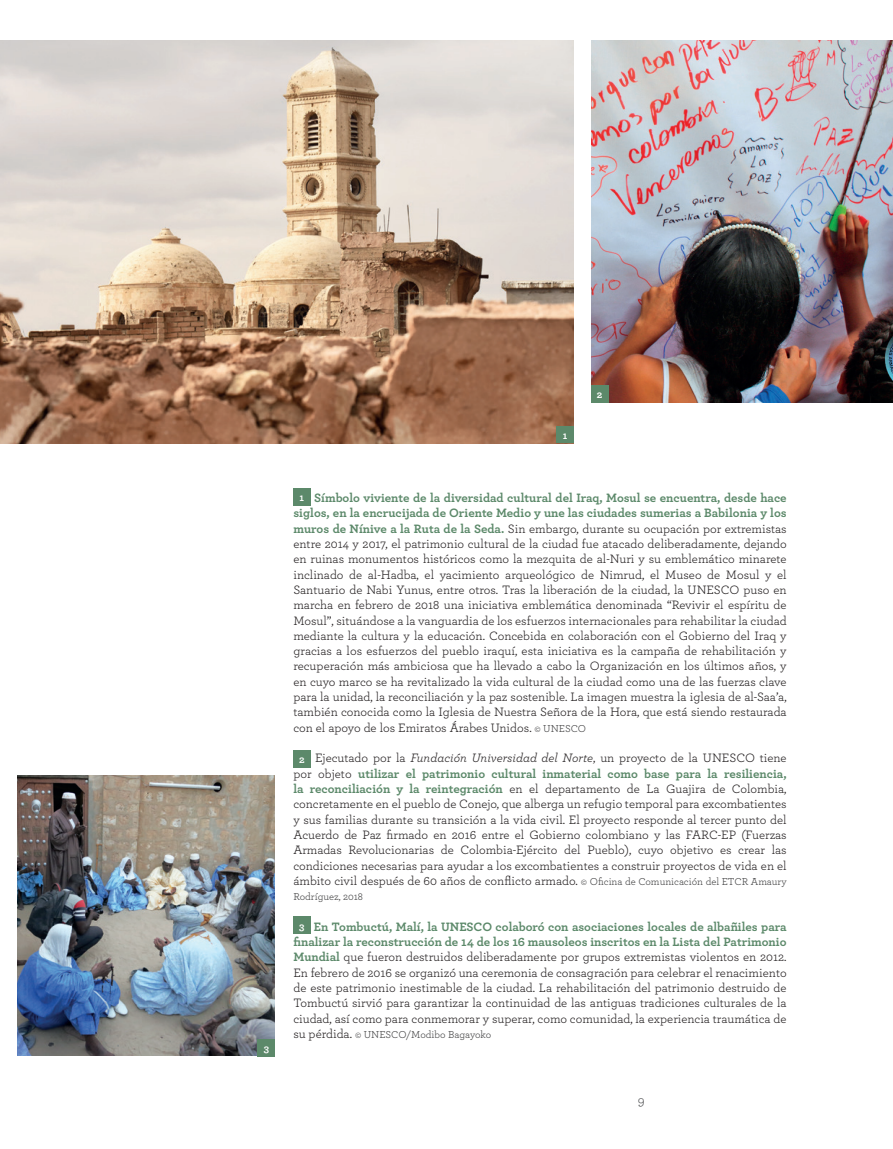
<style>
.page{position:relative;width:893px;height:1149px;background:#fff}
.page>*{position:absolute;margin:0;border:0;box-sizing:border-box;transform-origin:0 0}
.t1{font:13.5px "Archer";color:#57585a}
.t2{font:12.75px/15.3px "Archer";color:#231f20;text-align:center}
.t3{font:10.5px "Archer";color:#3e3e3f}
.t4{font:700 10.5px "Archer";color:#fff}
.s1{font-weight:700;font-size:10.5px;color:#fff}
.s2{font-weight:700;color:#5c896a}
.s3{font-size:10.5px;color:#3e3e3f}
.s4{font-family:"Archer Pro";font-style:italic}
.s5{font-size:12.75px;color:#231f20}
</style>
<div class="page">
<div style="left:293px;top:488px;width:17px;height:17px;background:#5c896a"></div>
<div style="left:293px;top:750px;width:17px;height:17px;background:#5c896a"></div>
<div style="left:293px;top:916px;width:17px;height:17px;background:#5c896a"></div>
<img style="left:17px;top:775px;width:258px;height:279px">
<div style="left:258px;top:1038px;width:17px;height:17px;background:#5c896a"></div>
<img style="left:0;top:40px;width:574px;height:403px">
<div style="left:557px;top:426px;width:17px;height:17px;background:#5c896a"></div>
<img style="left:591px;top:40px;width:302px;height:362px">
<div style="left:591px;top:385px;width:17px;height:17px;background:#5c896a"></div>
<p class="t4" style="left:264px;top:1039px;width:7px">3</p>
<p class="t4" style="left:563px;top:427px;width:6px">1</p>
<p class="t4" style="left:597px;top:386px;width:7px">2</p>
<p class="t2" style="left:293px;top:489px;width:495px;text-align:justify;text-indent:6px"><span class="s1">1</span> <span class="s2">Símbolo viviente de la diversidad cultural del Iraq, Mosul se encuentra, desde hace siglos, en la encrucijada de Oriente Medio y une las ciudades sumerias a Babilonia y los muros de Nínive a la Ruta de la Seda.</span> Sin embargo, durante su ocupación por extremistas entre 2014 y 2017, el patrimonio cultural de la ciudad fue atacado deliberadamente, dejando en ruinas monumentos históricos como la mezquita de al-Nuri y su emblemático minarete inclinado de al-Hadba, el yacimiento arqueológico de Nimrud, el Museo de Mosul y el Santuario de Nabi Yunus, entre otros. Tras la liberación de la ciudad, la UNESCO puso en marcha en febrero de 2018 una iniciativa emblemática denominada “Revivir el espíritu de Mosul”, situándose a la vanguardia de los esfuerzos internacionales para rehabilitar la ciudad mediante la cultura y la educación. Concebida en colaboración con el Gobierno del Iraq y gracias a los esfuerzos del pueblo iraquí, esta iniciativa es la campaña de rehabilitación y recuperación más ambiciosa que ha llevado a cabo la Organización en los últimos años, y en cuyo marco se ha revitalizado la vida cultural de la ciudad como una de las fuerzas clave para la unidad, la reconciliación y la paz sostenible. La imagen muestra la iglesia de al-Saa’a, también conocida como la Iglesia de Nuestra Señora de la Hora, que está siendo restaurada con el apoyo de los Emiratos Árabes Unidos. <span class="s3">© UNESCO</span></p>
<p class="t2" style="left:293px;top:749px;width:495px"><span class="s1">2</span> Ejecutado por la <span class="s4">Fundación Universidad del Norte</span>, un proyecto de la UNESCO tiene por objeto <span class="s2">utilizar el patrimonio cultural inmaterial como base para la resiliencia, la reconciliación y la reintegración</span> en el departamento de La Guajira de Colombia, concretamente en el pueblo de Conejo, que alberga un refugio temporal para excombatientes y sus familias durante su transición a la vida civil. El proyecto responde al tercer punto del Acuerdo de Paz firmado en 2016 entre el Gobierno colombiano y las FARC-EP (Fuerzas Armadas Revolucionarias de Colombia-Ejército del Pueblo), cuyo objetivo es crear las condiciones necesarias para ayudar a los excombatientes a construir proyectos de vida en el ámbito civil después de 60 años de conflicto armado. <span class="s3">© Oficina de Comunicación del ETCR Amaury</span></p>
<p class="t3" style="left:293px;top:889px;width:71px">Rodríguez, 2018</p>
<p class="t2" style="left:293px;top:917px;width:495px"><span class="s1">3</span> <span class="s2">En Tombuctú, Malí, la UNESCO colaboró con asociaciones locales de albañiles para finalizar la reconstrucción de 14 de los 16 mausoleos inscritos en la Lista del Patrimonio Mundial</span> que fueron destruidos deliberadamente por grupos extremistas violentos en 2012.<br>En febrero de 2016 se organizó una ceremonia de consagración para celebrar el renacimiento de este patrimonio inestimable de la ciudad. La rehabilitación del patrimonio destruido de Tombuctú sirvió para garantizar la continuidad de las antiguas tradiciones culturales de la ciudad, así como para conmemorar y superar, como comunidad, la experiencia traumática de</p>
<p class="t3" style="left:293px;top:1026px;width:199px"><span class="s5">su pérdida.</span> © UNESCO/Modibo Bagayoko</p>
<p class="t1" style="left:638px;top:1090px;width:8px">9</p>
</div>
